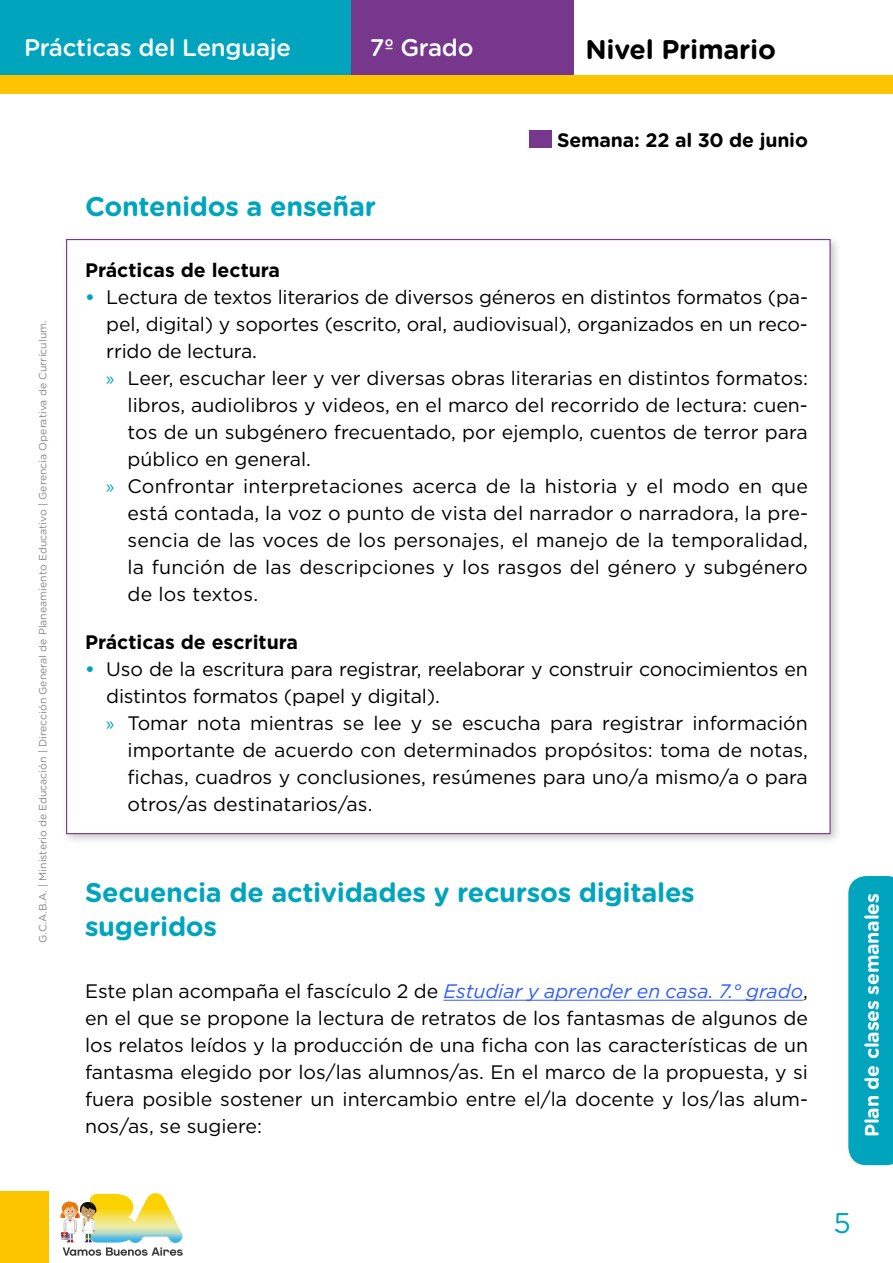
<style>
.page{position:relative;width:893px;height:1263px;background:#fff}
.page>*{position:absolute;margin:0;border:0;box-sizing:border-box;transform-origin:0 0}
.t1{font:28.5px "Gotham Rounded";color:#00a5bd}
.t2{font:700 27px/34.5px "Gotham Rounded";letter-spacing:-.01em;color:#00a5bd}
.t3{font:700 27px "Gotham Rounded";letter-spacing:-.01em;color:#000}
.t4{font:500 24px "Gotham Rounded";letter-spacing:-.01em;color:#fff}
.t5{font:19.5px/27px "Gotham";color:#000;text-align:justify}
.t6{font:700 19.5px "Gotham";color:#000}
.t7{font:700 19.5px "Gotham Rounded";letter-spacing:-.01em;color:#fff}
.t8{font:700 19.5px "Gotham Rounded";letter-spacing:-.01em;color:#000}
.t9{font:10.5px "Gotham Rounded";color:#878787}
.s1{font-weight:700;color:#00a5bd}
.s2{font-family:"Myriad Pro";color:#00a5bd}
.s3{font-style:italic;color:#305cff}
</style>
<div class="page">
<div style="left:0;top:1191px;width:48px;height:72px;background:#fdc500"></div>
<div style="left:0;top:0;width:351px;height:78px;background:#00a5bd"></div>
<div style="left:351px;top:0;width:223px;height:78px;background:#76378d"></div>
<div style="left:0;top:75px;width:893px;height:19px;background:#fdc500"></div>
<svg style="left:848px;top:876px;width:45px;height:289px;background:#08a8bf"></svg>
<svg style="left:60px;top:1193px;width:123px;height:63px"></svg>
<div style="left:61px;top:234px;width:781px;height:611px;background:#000;opacity:.22"></div>
<div style="left:66px;top:239px;width:765px;height:595px;background:#fff;border:1px solid #76378d"></div>
<hr style="left:443px;top:1000px;width:360px;height:1px;background:#305cff">
<div style="left:529px;top:130px;width:23px;height:18px;background:#76378d"></div>
<p class="t4" style="left:24px;top:31px;width:268px">Prácticas del Lenguaje</p>
<h2 class="t3" style="left:585px;top:29px;width:192px">Nivel Primario</h2>
<p class="t4" style="left:370px;top:31px;width:105px">7º Grado</p>
<p class="t9" style="left:36px;top:943px;width:624px;rotate:-90deg">G.C.A.B.A. | Ministerio de Educación | Dirección General de Planeamiento Educativo | Gerencia Operativa de Currículum.</p>
<h2 class="t2" style="left:85px;top:188px;width:293px">Contenidos a enseñar</h2>
<p class="t8" style="left:557px;top:125px;width:252px">Semana: 22 al 30 de junio</p>
<p class="t6" style="left:85px;top:257px;width:197px">Prácticas de lectura</p>
<p class="t5" style="left:85px;top:283px;width:724px"><span class="s1">•</span> Lectura de textos literarios de diversos géneros en distintos formatos (pa-</p>
<p class="t5" style="left:106px;top:310px;width:703px">pel, digital) y soportes (escrito, oral, audiovisual), organizados en un reco-</p>
<p class="t5" style="left:106px;top:337px;width:152px">rrido de lectura.</p>
<p class="t5" style="left:106px;top:364px;width:703px"><span class="s2">»</span> Leer, escuchar leer y ver diversas obras literarias en distintos formatos:</p>
<p class="t5" style="left:128px;top:391px;width:682px">libros, audiolibros y videos, en el marco del recorrido de lectura: cuen-</p>
<p class="t5" style="left:128px;top:418px;width:682px">tos de un subgénero frecuentado, por ejemplo, cuentos de terror para</p>
<p class="t5" style="left:128px;top:445px;width:185px">público en general.</p>
<p class="t5" style="left:106px;top:472px;width:703px"><span class="s2">»</span> Confrontar interpretaciones acerca de la historia y el modo en que</p>
<p class="t5" style="left:128px;top:499px;width:682px">está contada, la voz o punto de vista del narrador o narradora, la pre-</p>
<p class="t5" style="left:128px;top:526px;width:682px">sencia de las voces de los personajes, el manejo de la temporalidad,</p>
<p class="t5" style="left:128px;top:553px;width:682px">la función de las descripciones y los rasgos del género y subgénero</p>
<p class="t5" style="left:128px;top:580px;width:132px">de los textos.</p>
<p class="t6" style="left:85px;top:630px;width:214px">Prácticas de escritura</p>
<p class="t5" style="left:85px;top:656px;width:724px"><span class="s1">•</span> Uso de la escritura para registrar, reelaborar y construir conocimientos en</p>
<p class="t5" style="left:106px;top:683px;width:335px">distintos formatos (papel y digital).</p>
<p class="t5" style="left:106px;top:710px;width:703px"><span class="s2">»</span> Tomar nota mientras se lee y se escucha para registrar información</p>
<p class="t5" style="left:128px;top:737px;width:682px">importante de acuerdo con determinados propósitos: toma de notas,</p>
<p class="t5" style="left:128px;top:764px;width:682px">fichas, cuadros y conclusiones, resúmenes para uno/a mismo/a o para</p>
<p class="t5" style="left:128px;top:791px;width:246px">otros/as destinatarios/as.</p>
<h2 class="t2" style="left:85px;top:874px;width:611px">Secuencia de actividades y recursos digitales sugeridos</h2>
<p class="t5" style="left:85px;top:977px;width:724px">Este plan acompaña el fascículo 2 de <span class="s3">Estudiar y aprender en casa. 7.° grado</span>, en el que se propone la lectura de retratos de los fantasmas de algunos de los relatos leídos y la producción de una ficha con las características de un fantasma elegido por los/las alumnos/as. En el marco de la propuesta, y si fuera posible sostener un intercambio entre el/la docente y los/las alum&shy;nos/as, se sugiere:</p>
<p class="t7" style="left:858px;top:1137px;width:246px;rotate:-90deg">Plan de clases semanales</p>
<h1 class="t1" style="left:833px;top:1203px;width:19px">5</h1>
</div>
